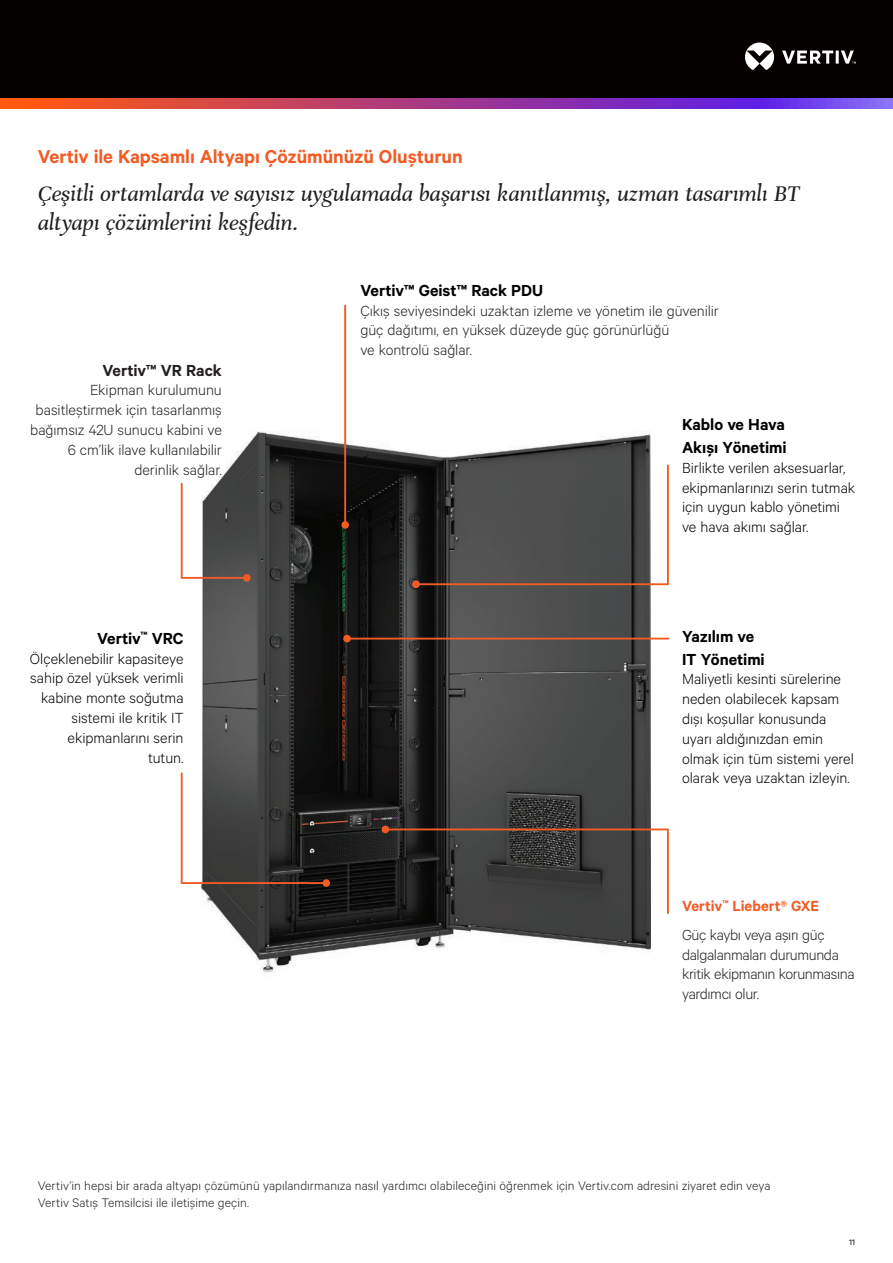
<style>
.page{position:relative;width:893px;height:1263px;background:#fff}
.page>*{position:absolute;margin:0;border:0;box-sizing:border-box;transform-origin:0 0}
.Vertiv_Lead-in{font:italic 24px/28.8px "Unna";letter-spacing:-.005em;color:#231f20}
.Vertiv_Orange_Main_Heading{font:600 21px "Calibre";letter-spacing:-.005em;color:#f15b24}
.Vertiv_Heading{font:600 18px/22.6px "Calibre";letter-spacing:-.005em;color:#000}
.Vertiv_Heading-2{font:600 18px "Calibre";letter-spacing:-.005em;color:#231f20}
.Vertiv_Heading-3{font:300 16.5px/19.8px "Calibre";letter-spacing:-.005em;color:#000}
.Vertiv_Heading-4{font:300 16.5px/19.8px "Calibre";letter-spacing:-.005em;color:#231f20;text-align:right}
.Vertiv_Heading-5{font:300 16.5px/19.8px "Calibre";letter-spacing:-.025em;color:#231f20}
.Vertiv_Heading-6{font:600 16.5px "Calibre";color:#f15b24}
.Vertiv_Caption{font:300 13.95px/16.6px "Calibre";color:#231f20}
.t1{font:9px "Calibre";color:#060101}
</style>
<div class="page">
<div style="left:0;top:0;width:893px;height:108px;background:#060101"></div>
<svg style="left:745px;top:43px;width:111px;height:27px"></svg>
<svg style="left:0;top:98px;width:893px;height:11px;background:#a83e89"></svg>
<img style="left:202px;top:411px;width:449px;height:562px">
<hr style="left:344px;top:306px;width:2px;height:219px;background:#f15b24">
<div style="left:341px;top:521px;width:8px;height:8px;background:#f15b24;border-radius:50%"></div>
<svg style="left:383px;top:827px;width:286px;height:88px;background:#44403f"></svg>
<div style="left:382px;top:826px;width:7px;height:7px;background:#f15b24;border-radius:50%"></div>
<hr style="left:347px;top:638px;width:322px;height:1px;background:#f15b24">
<div style="left:343px;top:635px;width:8px;height:7px;background:#f15b24;border-radius:50%"></div>
<svg style="left:180px;top:482px;width:69px;height:98px"></svg>
<div style="left:243px;top:574px;width:8px;height:8px;background:#f15b24;border-radius:50%"></div>
<svg style="left:180px;top:771px;width:148px;height:114px;background:#565351"></svg>
<div style="left:322px;top:879px;width:8px;height:8px;background:#f15b24;border-radius:50%"></div>
<svg style="left:414px;top:463px;width:255px;height:123px;background:#545150"></svg>
<div style="left:412px;top:580px;width:8px;height:8px;background:#f15b24;border-radius:50%"></div>
<p class="Vertiv_Orange_Main_Heading" style="left:38px;top:144px;width:426px">Vertiv ile Kapsamlı Altyapı Çözümünüzü Oluşturun</p>
<p class="Vertiv_Lead-in" style="left:38px;top:179px;width:763px">Çeşitli ortamlarda ve sayısız uygulamada başarısı kanıtlanmış, uzman tasarımlı BT altyapı çözümlerini keşfedin.</p>
<p class="Vertiv_Heading-2" style="left:103px;top:359px;width:121px">Vertiv™ VR Rack</p>
<p class="Vertiv_Heading-4" style="left:30px;top:380px;width:193px">Ekipman kurulumunu basitleştirmek için tasarlanmış bağımsız 42U sunucu kabini ve<br>6 cm’lik ilave kullanılabilir derinlik sağlar.</p>
<p class="Vertiv_Heading" style="left:97px;top:626px;width:88px">Vertiv<sup>™</sup> VRC</p>
<p class="Vertiv_Heading-3" style="left:30px;top:648px;width:155px;text-align:right">Ölçeklenebilir kapasiteye sahip özel yüksek verimli kabine monte soğutma sistemi ile kritik IT ekipmanlarını serin tutun.</p>
<p class="Vertiv_Heading" style="left:360px;top:278px;width:184px">Vertiv™ Geist™ Rack PDU</p>
<p class="Vertiv_Heading-4" style="left:360px;top:300px;width:360px;text-align:left">Çıkış seviyesindeki uzaktan izleme ve yönetim ile güvenilir güç dağıtımı, en yüksek düzeyde güç görünürlüğü<br>ve kontrolü sağlar.</p>
<p class="Vertiv_Heading" style="left:682px;top:413px;width:106px">Kablo ve Hava<br>Akışı Yönetimi</p>
<p class="Vertiv_Heading-3" style="left:682px;top:457px;width:175px">Birlikte verilen aksesuarlar, ekipmanlarınızı serin tutmak için uygun kablo yönetimi ve hava akımı sağlar.</p>
<p class="Vertiv_Heading" style="left:682px;top:624px;width:84px">Yazılım ve<br>IT Yönetimi</p>
<p class="Vertiv_Heading-3" style="left:682px;top:669px;width:173px">Maliyetli kesinti sürelerine neden olabilecek kapsam dışı koşullar konusunda uyarı aldığınızdan emin olmak için tüm sistemi yerel olarak veya uzaktan izleyin.</p>
<p class="Vertiv_Heading-6" style="left:682px;top:896px;width:139px">Vertiv<sup>™</sup> Liebert® GXE</p>
<p class="Vertiv_Heading-5" style="left:682px;top:924px;width:174px">Güç kaybı veya aşırı güç dalgalanmaları durumunda kritik ekipmanın korunmasına yardımcı olur.</p>
<p class="Vertiv_Caption" style="left:38px;top:1176px;width:734px">Vertiv’in hepsi bir arada altyapı çözümünü yapılandırmanıza nasıl yardımcı olabileceğini öğrenmek için Vertiv.com adresini ziyaret edin veya<br>Vertiv Satış Temsilcisi ile iletişime geçin.</p>
<p class="t1" style="left:849px;top:1236px;width:7px">11</p>
</div>
